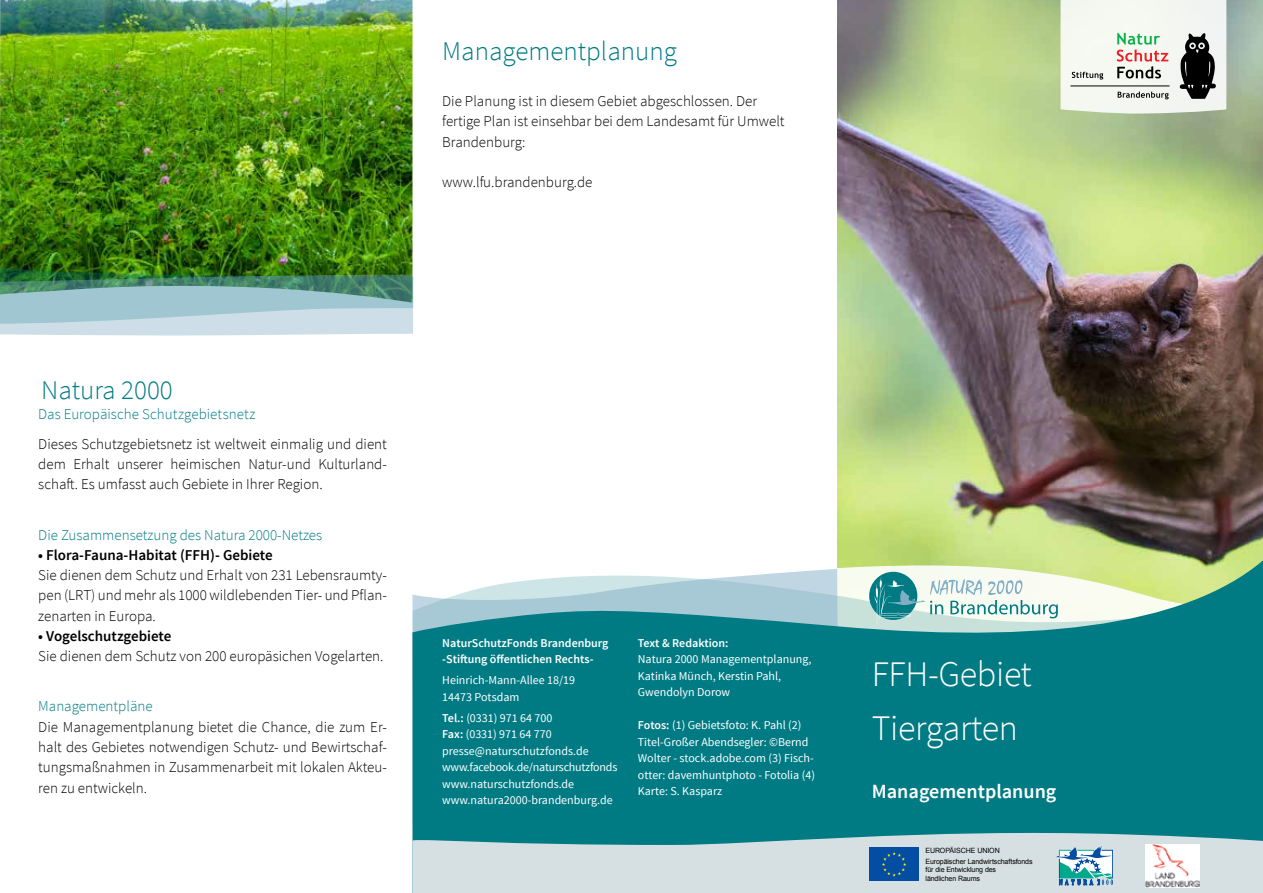
<style>
.page{position:relative;width:1263px;height:893px;background:#fff}
.page>*{position:absolute;margin:0;border:0;box-sizing:border-box;transform-origin:0 0}
.t1{font:300 36px/54px "Source Sans Pro";letter-spacing:-.01em;color:#fff}
.t2{font:300 27px "Source Sans Pro";color:#007b84}
.t3{font:600 20.1px "Source Sans Pro";color:#fff}
.t4{font:300 15px/20.2px "Source Sans Pro";color:#000;text-align:justify}
.t5{font:300 15px "Source Sans Pro";color:#007b84}
.t6{font:600 15px "Source Sans Pro";color:#000}
.t7{font:12px/16.5px "Source Sans Pro";color:#fff}
.t8{font:600 12px/16.5px "Source Sans Pro";color:#fff}
.t9{font:7.2px/10.8px "Arial";letter-spacing:-.015em;color:#000}
.s1{font-weight:600}
</style>
<div class="page">
<img style="left:0;top:0;width:412px;height:268px">
<svg style="left:0;top:268px;width:413px;height:68px;background:#8cb4aa"></svg>
<img style="left:838px;top:0;width:425px;height:549px">
<svg style="left:412px;top:549px;width:851px;height:279px;background:#2e9294"></svg>
<svg style="left:412px;top:828px;width:851px;height:65px;background:#adccd0"></svg>
<img style="left:1146px;top:844px;width:53px;height:43px">
<div style="left:869px;top:848px;width:50px;height:33px;background:#034ea2"></div>
<svg style="left:882px;top:852px;width:24px;height:25px"></svg>
<div style="left:869px;top:572px;width:48px;height:48px;background:#007b84;border-radius:50%"></div>
<svg style="left:874px;top:577px;width:184px;height:47px"></svg>
<svg style="left:1060px;top:0;width:166px;height:114px"></svg>
<svg style="left:1056px;top:846px;width:57px;height:40px"></svg>
<h2 class="t2" style="left:442px;top:34px;width:236px">Managementplanung</h2>
<p class="t4" style="left:442px;top:91px;width:344px;text-align:left">Die Planung ist in diesem Gebiet abgeschlossen. Der fertige Plan ist einsehbar bei dem Landesamt für Umwelt<br>Brandenburg:</p>
<p class="t4" style="left:442px;top:172px;width:152px">www.lfu.brandenburg.de</p>
<h2 class="t2" style="left:41px;top:373px;width:133px">Natura 2000</h2>
<p class="t5" style="left:38px;top:405px;width:219px">Das Europäische Schutzgebietsnetz</p>
<p class="t4" style="left:38px;top:434px;width:350px">Dieses Schutzgebietsnetz ist weltweit einmalig und dient dem Erhalt unserer heimischen Natur-und Kulturland&shy;schaft. Es umfasst auch Gebiete in Ihrer Region.</p>
<p class="t5" style="left:38px;top:526px;width:286px">Die Zusammensetzung des Natura 2000-Netzes</p>
<p class="t6" style="left:38px;top:545px;width:236px">• Flora-Fauna-Habitat (FFH)- Gebiete</p>
<p class="t4" style="left:38px;top:565px;width:350px">Sie dienen dem Schutz und Erhalt von 231 Lebensraumty&shy;pen (LRT) und mehr als 1000 wildlebenden Tier- und Pflan&shy;zenarten in Europa.</p>
<p class="t6" style="left:38px;top:626px;width:135px">• Vogelschutzgebiete</p>
<p class="t4" style="left:38px;top:646px;width:347px">Sie dienen dem Schutz von 200 europäsichen Vogelarten.</p>
<p class="t5" style="left:38px;top:697px;width:116px">Managementpläne</p>
<p class="t4" style="left:38px;top:717px;width:350px">Die Managementplanung bietet die Chance, die zum Er&shy;halt des Gebietes notwendigen Schutz- und Bewirtschaf&shy;tungsmaßnahmen in Zusammenarbeit mit lokalen Akteu&shy;ren zu entwickeln.</p>
<p class="t8" style="left:442px;top:635px;width:168px">NaturSchutzFonds Brandenburg -Stiftung öffentlichen Rechts-</p>
<p class="t7" style="left:442px;top:672px;width:134px">Heinrich-Mann-Allee 18/19<br>14473 Potsdam</p>
<p class="t7" style="left:442px;top:710px;width:177px"><span class="s1">Tel.:</span> (0331) 971 64 700<br><span class="s1">Fax:</span> (0331) 971 64 770 presse@naturschutzfonds.de www.facebook.de/naturschutzfonds www.naturschutzfonds.de www.natura2000-brandenburg.de</p>
<p class="t8" style="left:638px;top:635px;width:92px">Text &amp; Redaktion:</p>
<p class="t7" style="left:638px;top:651px;width:175px">Natura 2000 Managementplanung,<br>Katinka Münch, Kerstin Pahl,<br>Gwendolyn Dorow</p>
<p class="t7" style="left:638px;top:717px;width:179px"><span class="s1">Fotos:</span> (1) Gebietsfoto: K. Pahl (2)<br>Titel-Großer Abendsegler: ©Bernd<br>Wolter - stock.adobe.com (3) Fisch&shy;otter: davemhuntphoto - Fotolia (4)<br>Karte: S. Kasparz</p>
<h1 class="t1" style="left:872px;top:647px;width:162px">FFH-Gebiet<br>Tiergarten</h1>
<h3 class="t3" style="left:872px;top:778px;width:186px">Managementplanung</h3>
<p class="t9" style="left:925px;top:845px;width:109px">EUROPÄISCHE UNION<br>Europäischer Landwirtschaftsfonds</p>
<p class="t9" style="left:925px;top:866px;width:72px;line-height:8.7px">für die Entwicklung des ländlichen Raums</p>
</div>
